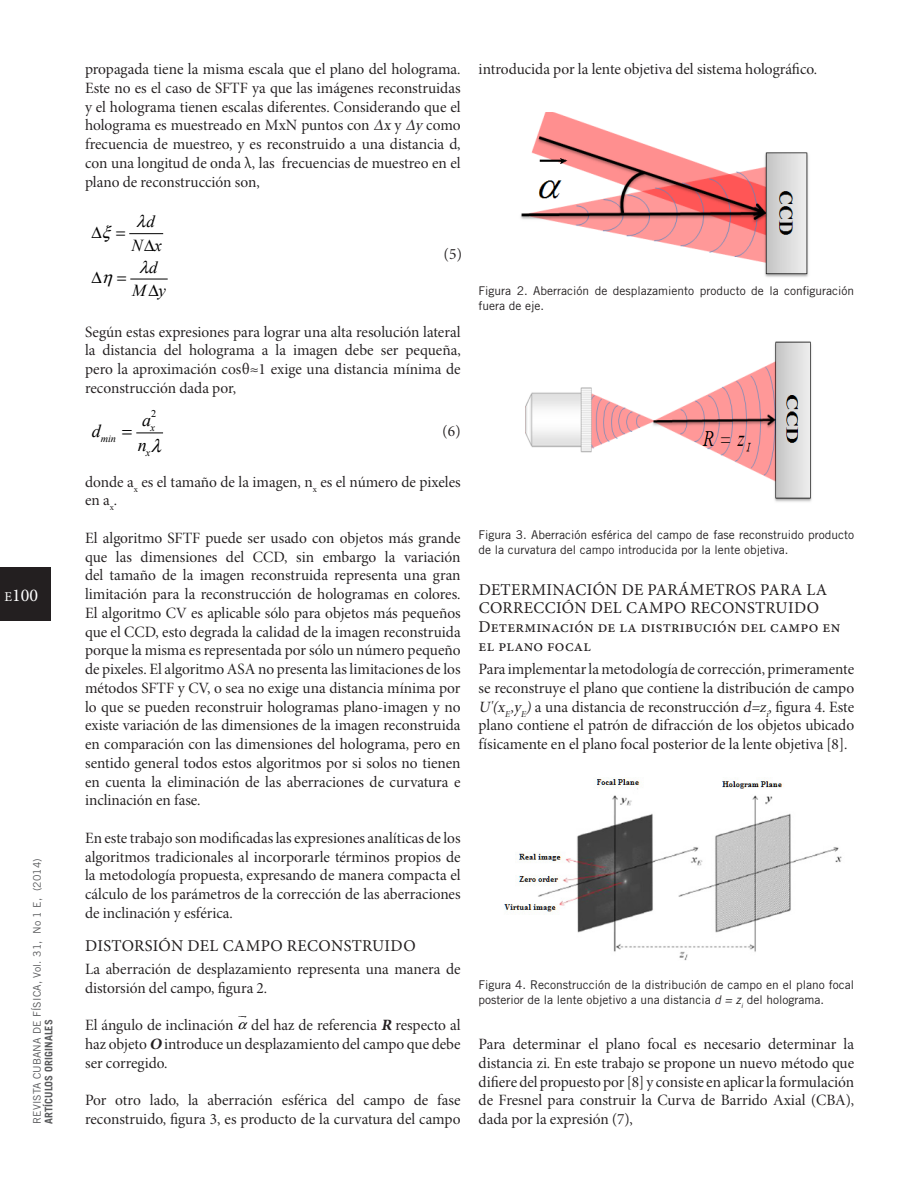
<style>
.page{position:relative;width:918px;height:1188px;background:#fff}
.page>*{position:absolute;margin:0;border:0;box-sizing:border-box;transform-origin:0 0}
.t1{font:18px "Minion Pro";color:#fff}
.t2{font:italic 18px "Times New Roman";color:#000}
.t3{font:italic 16.8px/23.9px "Times New Roman";color:#000;text-align:center}
.t4{font:italic 16.8px "Symbol";color:#000}
.SUBTÍTULO{font:16.5px/18.8px "Minion Pro";letter-spacing:.01em;color:#231f20}
.TEXTO{font:15.75px/18.8px "Minion Pro Subh";color:#231f20;text-align:justify}
.PIE_DE_FOTO{font:12px/15px "Trade Gothic LT Std";color:#231f20}
.t5{font:10.5px "Trade Gothic LT";letter-spacing:.01em;color:#57585a}
.t6{font:700 10.5px "Trade Gothic LT";letter-spacing:.01em;color:#57585a}
.t7{font:italic 10.35px "Times New Roman";color:#000}
.t8{font:10.35px/13.5px "Times New Roman";color:#000}
.s1{font-size:13.5px}
.s2{font-style:italic}
.s3{font-family:"Minion Pro";font-weight:700;font-style:italic}
</style>
<div class="page">
<div style="left:0;top:567px;width:51px;height:54px;background:#231f20"></div>
<hr style="left:130px;top:233px;width:33px;height:1px;background:#000">
<hr style="left:131px;top:279px;width:36px;height:1px;background:#000">
<img style="left:520px;top:112px;width:289px;height:165px">
<img style="left:525px;top:341px;width:287px;height:161px">
<img style="left:504px;top:778px;width:338px;height:183px">
<svg style="left:136px;top:432px;width:27px;height:2px"></svg>
<p class="t1" style="left:4px;top:583px;width:35px"><span class="s1">E</span>100</p>
<p class="t5" style="left:31px;top:1124px;width:267px;rotate:-90deg">REVISTA CUBANA DE FÍSICA, Vol. 31, No 1 E, (2014)</p>
<p class="t6" style="left:42px;top:1124px;width:106px;rotate:-90deg">ARTÍCULOS ORIGINALES</p>
<p class="TEXTO" style="left:85px;top:60px;width:377px">propagada tiene la misma escala que el plano del holograma.<br>Este no es el caso de SFTF ya que las imágenes reconstruidas y el holograma tienen escalas diferentes. Considerando que el holograma es muestreado en MxN puntos con <span class="s2">Δx</span> y <span class="s2">Δy</span> como frecuencia de muestreo, y es reconstruido a una distancia d, con una longitud de onda λ, las frecuencias de muestreo en el plano de reconstrucción son,</p>
<p class="t3" style="left:132px;top:209px;width:32px">d<br>N x</p>
<p class="t3" style="left:132px;top:255px;width:35px">d<br>M y</p>
<p class="t4" style="left:136px;top:210px;width:18px">●</p>
<p class="t4" style="left:139px;top:256px;width:18px">●</p>
<p class="TEXTO" style="left:444px;top:245px;width:19px">(5)</p>
<p class="TEXTO" style="left:85px;top:323px;width:377px">Según estas expresiones para lograr una alta resolución lateral la distancia del holograma a la imagen debe ser pequeña, pero la aproximación cosθ≈1 exige una distancia mínima de reconstrucción dada por,</p>
<p class="t8" style="left:150px;top:406px;width:7px">2 <span class="s2">x</span></p>
<p class="t7" style="left:101px;top:431px;width:17px">min</p>
<p class="t7" style="left:146px;top:446px;width:6px">x</p>
<p class="t2" style="left:142px;top:408px;width:10px">a</p>
<p class="t2" style="left:92px;top:419px;width:10px">d</p>
<p class="TEXTO" style="left:443px;top:423px;width:19px">(6)</p>
<p class="t2" style="left:138px;top:433px;width:32px">n●</p>
<p class="TEXTO" style="left:85px;top:473px;width:377px">donde a<sub>x</sub> es el tamaño de la imagen, n<sub>x</sub> es el número de pixeles en a<sub>x</sub>.</p>
<p class="TEXTO" style="left:85px;top:529px;width:377px">El algoritmo SFTF puede ser usado con objetos más grande que las dimensiones del CCD, sin embargo la variación del tamaño de la imagen reconstruida representa una gran limitación para la reconstrucción de hologramas en colores.<br>El algoritmo CV es aplicable sólo para objetos más pequeños que el CCD, esto degrada la calidad de la imagen reconstruida porque la misma es representada por sólo un número pequeño de pixeles. El algoritmo ASA no presenta las limitaciones de los métodos SFTF y CV, o sea no exige una distancia mínima por lo que se pueden reconstruir hologramas plano-imagen y no existe variación de las dimensiones de la imagen reconstruida en comparación con las dimensiones del holograma, pero en sentido general todos estos algoritmos por si solos no tienen en cuenta la eliminación de las aberraciones de curvatura e inclinación en fase.</p>
<p class="TEXTO" style="left:85px;top:829px;width:377px">En este trabajo son modificadas las expresiones analíticas de los algoritmos tradicionales al incorporarle términos propios de la metodología propuesta, expresando de manera compacta el cálculo de los parámetros de la corrección de las aberraciones de inclinación y esférica.</p>
<p class="SUBTÍTULO" style="left:85px;top:936px;width:332px">DISTORSIÓN DEL CAMPO RECONSTRUIDO</p>
<p class="TEXTO" style="left:85px;top:960px;width:377px">La aberración de desplazamiento representa una manera de distorsión del campo, figura 2.</p>
<p class="TEXTO" style="left:85px;top:1016px;width:377px">El ángulo de inclinación del haz de referencia <span class="s3">R</span> respecto al haz objeto <span class="s3">O</span> introduce un desplazamiento del campo que debe ser corregido.</p>
<p class="TEXTO" style="left:85px;top:1091px;width:377px">Por otro lado, la aberración esférica del campo de fase reconstruido, figura 3, es producto de la curvatura del campo</p>
<p class="TEXTO" style="left:479px;top:60px;width:340px">introducida por la lente objetiva del sistema holográfico.</p>
<p class="PIE_DE_FOTO" style="left:479px;top:283px;width:377px">Figura 2. Aberración de desplazamiento producto de la configuración fuera de eje.</p>
<p class="PIE_DE_FOTO" style="left:479px;top:527px;width:377px">Figura 3. Aberración esférica del campo de fase reconstruido producto de la curvatura del campo introducida por la lente objetiva.</p>
<p class="SUBTÍTULO" style="left:479px;top:580px;width:350px">DETERMINACIÓN DE PARÁMETROS PARA LA<br>CORRECCIÓN DEL CAMPO RECONSTRUIDO</p>
<p class="SUBTÍTULO" style="left:479px;top:617px;width:363px">Determinación de la distribución del campo en el plano focal</p>
<p class="TEXTO" style="left:479px;top:660px;width:377px">Para implementar la metodología de corrección, primeramente se reconstruye el plano que contiene la distribución de campo <span class="s2">U'(x</span><sub>E</sub><span class="s2">,y</span><sub>E</sub><span class="s2">)</span>a una distancia de reconstrucción <span class="s2">d=z</span><sub>i</sub>, figura 4. Este plano contiene el patrón de difracción de los objetos ubicado físicamente en el plano focal posterior de la lente objetiva [8].</p>
<p class="PIE_DE_FOTO" style="left:479px;top:977px;width:377px">Figura 4. Reconstrucción de la distribución de campo en el plano focal posterior de la lente objetivo a una distancia <span class="s2">d = z</span><sub>i</sub> del holograma.</p>
<p class="TEXTO" style="left:479px;top:1035px;width:377px">Para determinar el plano focal es necesario determinar la distancia zi. En este trabajo se propone un nuevo método que difiere del propuesto por [8] y consiste en aplicar la formulación de Fresnel para construir la Curva de Barrido Axial (CBA), dada por la expresión (7),</p>
</div>
